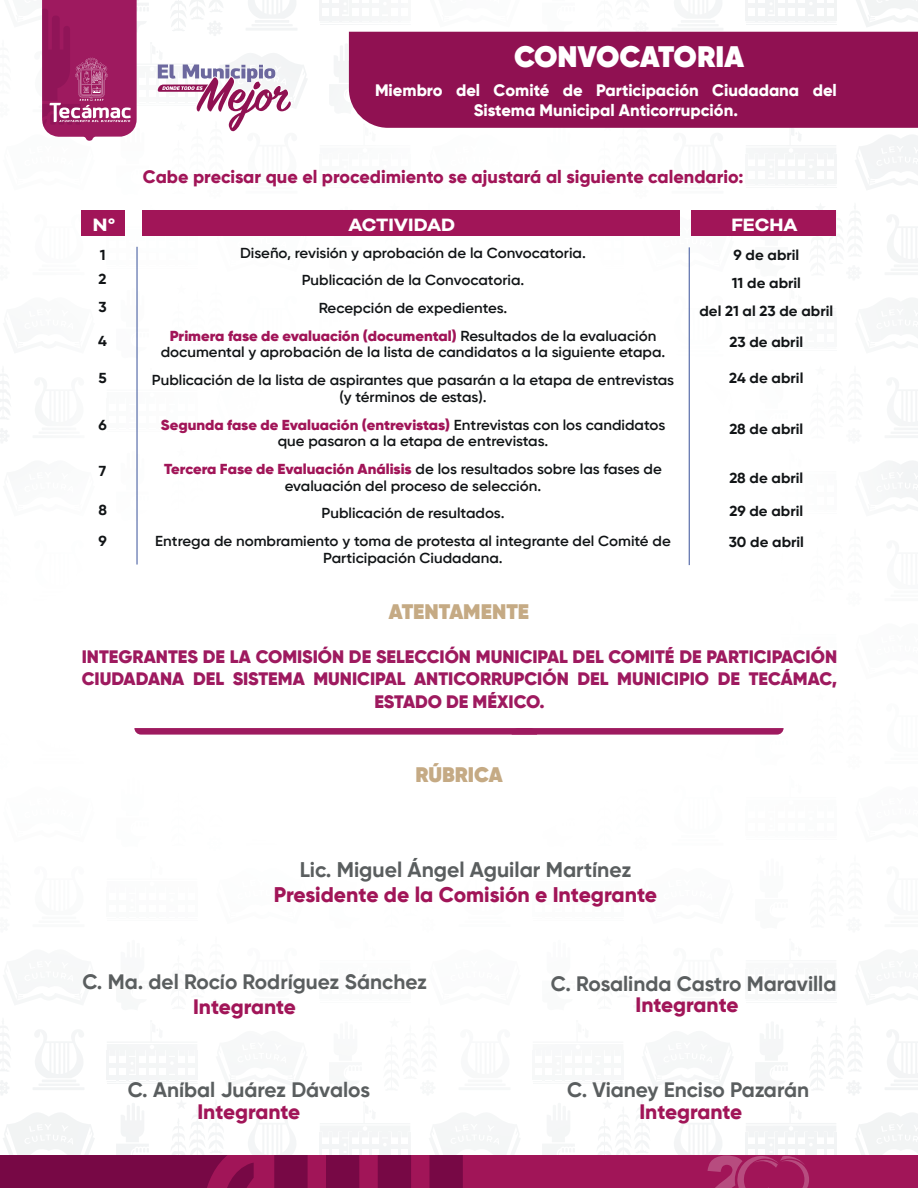
<style>
.page{position:relative;width:918px;height:1188px;background:#fff}
.page>*{position:absolute;margin:0;border:0;box-sizing:border-box;transform-origin:0 0}
.t1{font:800 29.55px "Gilroy";color:#fff}
.t2{font:800 21.15px "Gilroy";color:#a11558}
.t3{font:700 21.15px "Gilroy";color:#5a5e5f}
.t4{font:800 21px "Gilroy";color:#c5aa84}
.t5{font:700 20.85px "Gilroy";color:#5a5e5f}
.t6{font:800 20.85px "Gilroy";color:#a11558}
.t7{font:700 18.45px "Galano Grotesque";color:#fff;scale:1.05 1}
.t8{font:900 18px/22.5px "Gilroy";color:#9e1a5f;text-align:center}
.t9{font:800 18px "Gilroy";color:#a11558}
.t10{font:800 16.5px/20px "Gilroy";color:#fff;text-align:center}
.t11{font:600 14.4px/27.6px "Gilroy";color:#111416;text-align:center;scale:1.05 1}
.t12{font:700 14.4px/27.8px "Gilroy";color:#111416;scale:1.05 1}
.s1{font-weight:900;color:#a11558}
</style>
<div class="page">
<div style="left:0;top:1156px;width:918px;height:32px;background:#a11558"></div>
<svg style="left:0;top:1156px;width:463px;height:32px"></svg>
<div style="left:349px;top:32px;width:569px;height:96px;background:#901152"></div>
<svg style="left:158px;top:64px;width:135px;height:68px"></svg>
<svg style="left:42px;top:0;width:95px;height:141px;background:#a5306e"></svg>
<div style="left:82px;top:211px;width:43px;height:25px;background:#a11558"></div>
<div style="left:142px;top:211px;width:537px;height:25px;background:#a11558"></div>
<div style="left:691px;top:211px;width:145px;height:25px;background:#a11558"></div>
<hr style="left:137px;top:247px;width:1px;height:318px;background:#38519a">
<hr style="left:689px;top:247px;width:1px;height:318px;background:#38519a">
<svg style="left:134px;top:728px;width:650px;height:7px;background:#a4296a"></svg>
<svg style="left:707px;top:1156px;width:102px;height:32px"></svg>
<h1 class="t1" style="left:514px;top:38px;width:231px">CONVOCATORIA</h1>
<p class="t10" style="left:375px;top:80px;width:463px">Miembro del Comité de Participación Ciudadana del<br>Sistema Municipal Anticorrupción.</p>
<p class="t9" style="left:143px;top:165px;width:602px">Cabe precisar que el procedimiento se ajustará al siguiente calendario:</p>
<p class="t7" style="left:93px;top:214px;width:23px">N°</p>
<p class="t7" style="left:348px;top:214px;width:103px">ACTIVIDAD</p>
<p class="t7" style="left:731px;top:214px;width:65px">FECHA</p>
<p class="t12" style="left:99px;top:243px;width:9px;line-height:24px">1<br>2</p>
<p class="t12" style="left:99px;top:293px;width:9px">3</p>
<p class="t12" style="left:98px;top:327px;width:10px">4</p>
<p class="t12" style="left:99px;top:364px;width:9px">5</p>
<p class="t12" style="left:98px;top:411px;width:9px">6</p>
<p class="t12" style="left:99px;top:457px;width:9px">7</p>
<p class="t12" style="left:98px;top:494px;width:10px;line-height:31.5px">8<br>9</p>
<p class="t11" style="left:170px;top:239px;width:465px">Diseño, revisión y aprobación de la Convocatoria.<br>Publicación de la Convocatoria.<br>Recepción de expedientes.<br><span class="s1">Primera fase de evaluación (documental)</span> Resultados de la evaluación</p>
<p class="t11" style="left:152px;top:339px;width:499px">documental y aprobación de la lista de candidatos a la siguiente etapa.<br>Publicación de la lista de aspirantes que pasarán a la etapa de entrevistas</p>
<p class="t11" style="left:161px;top:383px;width:482px">(y términos de estas).<br><span class="s1">Segunda fase de Evaluación (entrevistas)</span> Entrevistas con los candidatos</p>
<p class="t11" style="left:164px;top:427px;width:475px">que pasaron a la etapa de entrevistas.<br><span class="s1">Tercera Fase de Evaluación Análisis</span> de los resultados sobre las fases de</p>
<p class="t11" style="left:155px;top:472px;width:492px">evaluación del proceso de selección.<br>Publicación de resultados.<br>Entrega de nombramiento y toma de protesta al integrante del Comité de</p>
<p class="t11" style="left:323px;top:544px;width:172px">Participación Ciudadana.</p>
<h3 class="t4" style="left:389px;top:599px;width:142px">ATENTAMENTE</h3>
<p class="t12" style="left:700px;top:241px;width:129px;text-align:center">9 de abril<br>11 de abril<br>del 21 al 23 de abril</p>
<p class="t12" style="left:730px;top:328px;width:72px">23 de abril</p>
<p class="t12" style="left:729px;top:364px;width:72px">24 de abril</p>
<p class="t12" style="left:729px;top:415px;width:72px">28 de abril</p>
<p class="t12" style="left:729px;top:464px;width:72px">28 de abril</p>
<p class="t12" style="left:729px;top:495px;width:73px;line-height:31.3px">29 de abril<br>30 de abril</p>
<p class="t8" style="left:82px;top:645px;width:757px">INTEGRANTES DE LA COMISIÓN DE SELECCIÓN MUNICIPAL DEL COMITÉ DE PARTICIPACIÓN<br>CIUDADANA DEL SISTEMA MUNICIPAL ANTICORRUPCIÓN DEL MUNICIPIO DE TECÁMAC,<br>ESTADO DE MÉXICO.</p>
<h3 class="t4" style="left:415px;top:761px;width:89px">RÚBRICA</h3>
<h2 class="t3" style="left:300px;top:856px;width:333px">Lic. Miguel Ángel Aguilar Martínez</h2>
<h2 class="t2" style="left:274px;top:882px;width:385px">Presidente de la Comisión e Integrante</h2>
<h3 class="t5" style="left:82px;top:969px;width:346px">C. Ma. del Rocío Rodríguez Sánchez</h3>
<h3 class="t6" style="left:193px;top:994px;width:104px">Integrante</h3>
<h3 class="t5" style="left:128px;top:1077px;width:244px">C. Aníbal Juárez Dávalos</h3>
<h3 class="t6" style="left:197px;top:1098px;width:104px">Integrante</h3>
<h3 class="t5" style="left:551px;top:971px;width:287px">C. Rosalinda Castro Maravilla</h3>
<h3 class="t6" style="left:636px;top:992px;width:104px">Integrante</h3>
<h3 class="t5" style="left:567px;top:1077px;width:243px">C. Vianey Enciso Pazarán</h3>
<h3 class="t6" style="left:639px;top:1098px;width:104px">Integrante</h3>
</div>
